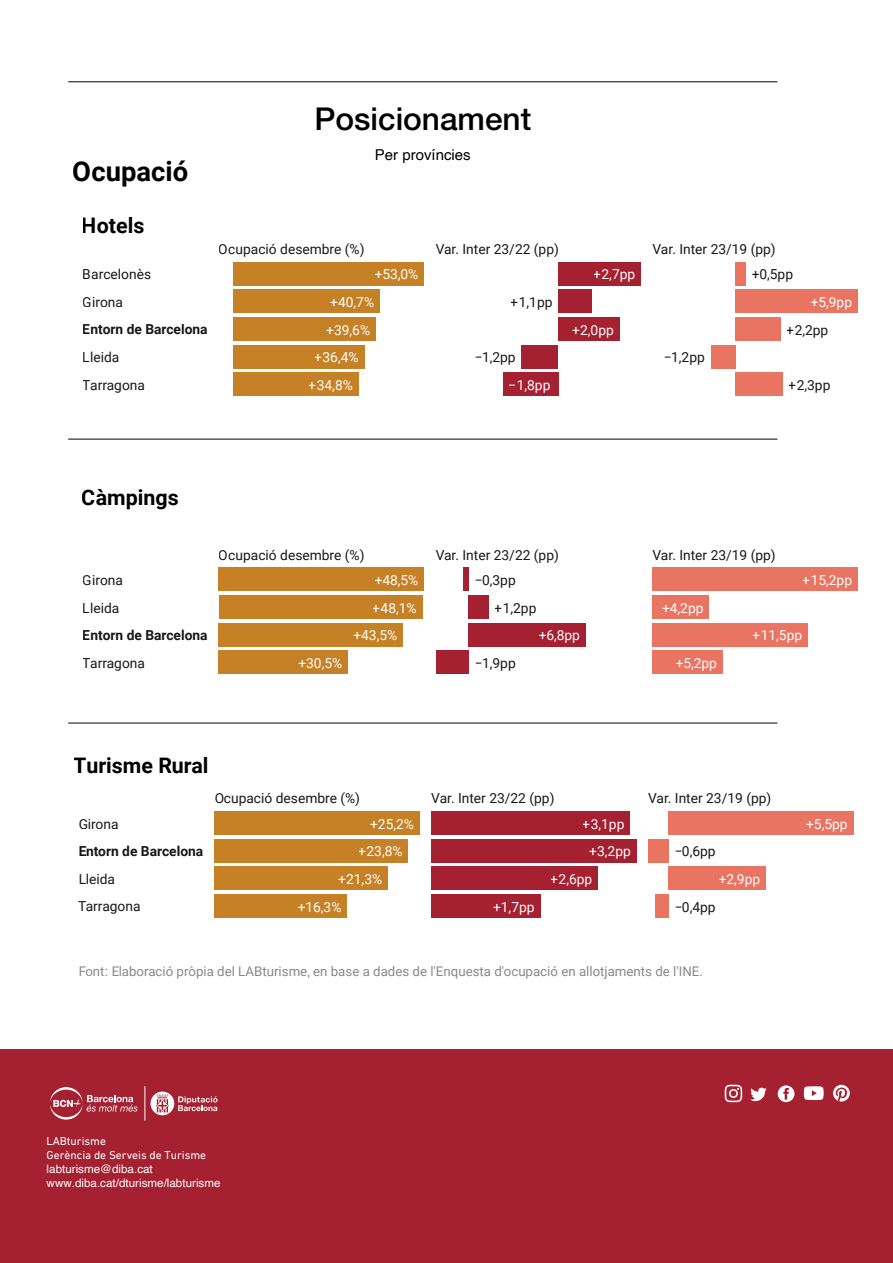
<style>
.page{position:relative;width:893px;height:1263px;background:#fff}
.page>*{position:absolute;margin:0;border:0;box-sizing:border-box;transform-origin:0 0}
.t1{font:500 31.5px "Helvetica Neue LT Std";color:#000}
.t2{font:700 27.3px "Roboto";color:#000}
.t3{font:700 21.45px "Roboto";color:#000}
.t4{font:15px "Helvetica";color:#000}
.t5{font:13.8px "Roboto";color:#181818}
.t6{font:13.8px "Roboto";color:#fff}
.t7{font:700 13.8px "Roboto";color:#181818}
.t8{font:13.35px "Roboto";color:#888}
.t9{font:11.7px/14px "Helvetica";color:#fff}
.t10{font:11.7px/14px "DIN Next LT Pro";color:#fff}
</style>
<div class="page">
<hr style="left:68px;top:81px;width:709px;height:1px;background:#000">
<hr style="left:68px;top:439px;width:709px;height:1px;background:#000">
<hr style="left:68px;top:723px;width:709px;height:1px;background:#000">
<div style="left:0;top:1049px;width:893px;height:214px;background:#a52030"></div>
<svg style="left:804px;top:1086px;width:20px;height:14px"></svg>
<svg style="left:833px;top:1085px;width:17px;height:16px"></svg>
<svg style="left:725px;top:1085px;width:17px;height:17px"></svg>
<svg style="left:778px;top:1085px;width:16px;height:17px"></svg>
<svg style="left:750px;top:1087px;width:17px;height:15px"></svg>
<hr style="left:145px;top:1086px;width:1px;height:34px;background:#fcfcfc">
<svg style="left:50px;top:1087px;width:88px;height:33px"></svg>
<svg style="left:151px;top:1091px;width:67px;height:24px"></svg>
<div style="left:233px;top:262px;width:191px;height:23px;background:#c68126"></div>
<div style="left:558px;top:262px;width:83px;height:23px;background:#a52030"></div>
<div style="left:735px;top:262px;width:11px;height:23px;background:#e87461"></div>
<div style="left:233px;top:290px;width:147px;height:23px;background:#c68126"></div>
<div style="left:558px;top:290px;width:34px;height:23px;background:#a52030"></div>
<div style="left:735px;top:290px;width:123px;height:23px;background:#e87461"></div>
<div style="left:233px;top:317px;width:143px;height:23px;background:#c68126"></div>
<div style="left:558px;top:317px;width:62px;height:23px;background:#a52030"></div>
<div style="left:735px;top:317px;width:46px;height:23px;background:#e87461"></div>
<div style="left:233px;top:345px;width:131px;height:23px;background:#c68126"></div>
<div style="left:521px;top:345px;width:37px;height:23px;background:#a52030"></div>
<div style="left:711px;top:345px;width:24px;height:23px;background:#e87461"></div>
<div style="left:233px;top:373px;width:126px;height:23px;background:#c68126"></div>
<div style="left:503px;top:373px;width:55px;height:23px;background:#a52030"></div>
<div style="left:735px;top:373px;width:48px;height:23px;background:#e87461"></div>
<div style="left:214px;top:811px;width:206px;height:23px;background:#c68126"></div>
<div style="left:431px;top:811px;width:199px;height:23px;background:#a52030"></div>
<div style="left:668px;top:811px;width:185px;height:23px;background:#e87461"></div>
<div style="left:214px;top:839px;width:194px;height:23px;background:#c68126"></div>
<div style="left:431px;top:839px;width:206px;height:23px;background:#a52030"></div>
<div style="left:648px;top:839px;width:20px;height:23px;background:#e87461"></div>
<div style="left:214px;top:867px;width:174px;height:23px;background:#c68126"></div>
<div style="left:431px;top:867px;width:167px;height:23px;background:#a52030"></div>
<div style="left:668px;top:867px;width:98px;height:23px;background:#e87461"></div>
<div style="left:214px;top:894px;width:133px;height:23px;background:#c68126"></div>
<div style="left:431px;top:894px;width:109px;height:23px;background:#a52030"></div>
<div style="left:655px;top:894px;width:13px;height:23px;background:#e87461"></div>
<div style="left:219px;top:568px;width:205px;height:23px;background:#c68126"></div>
<div style="left:463px;top:568px;width:5px;height:23px;background:#a52030"></div>
<div style="left:652px;top:568px;width:206px;height:23px;background:#e87461"></div>
<div style="left:219px;top:595px;width:203px;height:23px;background:#c68126"></div>
<div style="left:468px;top:595px;width:21px;height:23px;background:#a52030"></div>
<div style="left:652px;top:595px;width:57px;height:23px;background:#e87461"></div>
<div style="left:219px;top:623px;width:184px;height:23px;background:#c68126"></div>
<div style="left:468px;top:623px;width:118px;height:23px;background:#a52030"></div>
<div style="left:652px;top:623px;width:156px;height:23px;background:#e87461"></div>
<div style="left:219px;top:651px;width:129px;height:23px;background:#c68126"></div>
<div style="left:436px;top:651px;width:32px;height:23px;background:#a52030"></div>
<div style="left:652px;top:651px;width:71px;height:23px;background:#e87461"></div>
<h2 class="t2" style="left:73px;top:152px;width:117px">Ocupació</h2>
<h3 class="t3" style="left:82px;top:210px;width:64px">Hotels</h3>
<h1 class="t1" style="left:314px;top:100px;width:218px">Posicionament</h1>
<p class="t4" style="left:375px;top:143px;width:97px">Per províncies</p>
<p class="t5" style="left:219px;top:240px;width:147px">Ocupació desembre (%)</p>
<p class="t5" style="left:436px;top:240px;width:125px">Var. Inter 23/22 (pp)</p>
<p class="t5" style="left:652px;top:240px;width:125px">Var. Inter 23/19 (pp)</p>
<p class="t5" style="left:83px;top:265px;width:70px">Barcelonès</p>
<p class="t6" style="left:374px;top:265px;width:45px">+53,0%</p>
<p class="t6" style="left:594px;top:265px;width:43px">+2,7pp</p>
<p class="t5" style="left:752px;top:265px;width:43px">+0,5pp</p>
<p class="t5" style="left:83px;top:292px;width:42px">Girona</p>
<p class="t6" style="left:330px;top:292px;width:45px">+40,7%</p>
<p class="t5" style="left:511px;top:292px;width:43px">+1,1pp</p>
<p class="t6" style="left:811px;top:292px;width:43px">+5,9pp</p>
<p class="t7" style="left:83px;top:320px;width:126px">Entorn de Barcelona</p>
<p class="t6" style="left:326px;top:320px;width:45px">+39,6%</p>
<p class="t6" style="left:572px;top:320px;width:43px">+2,0pp</p>
<p class="t5" style="left:787px;top:320px;width:43px">+2,2pp</p>
<p class="t5" style="left:83px;top:347px;width:38px">Lleida</p>
<p class="t6" style="left:315px;top:348px;width:45px">+36,4%</p>
<p class="t5" style="left:474px;top:348px;width:43px">−1,2pp</p>
<p class="t5" style="left:663px;top:348px;width:43px">−1,2pp</p>
<p class="t5" style="left:83px;top:375px;width:64px">Tarragona</p>
<p class="t6" style="left:309px;top:375px;width:45px">+34,8%</p>
<p class="t6" style="left:509px;top:375px;width:43px">−1,8pp</p>
<p class="t5" style="left:789px;top:375px;width:43px">+2,3pp</p>
<h3 class="t3" style="left:82px;top:482px;width:98px">Càmpings</h3>
<p class="t5" style="left:219px;top:545px;width:147px">Ocupació desembre (%)</p>
<p class="t5" style="left:436px;top:545px;width:125px">Var. Inter 23/22 (pp)</p>
<p class="t5" style="left:652px;top:545px;width:125px">Var. Inter 23/19 (pp)</p>
<p class="t5" style="left:83px;top:570px;width:42px">Girona</p>
<p class="t6" style="left:374px;top:571px;width:45px">+48,5%</p>
<p class="t5" style="left:474px;top:571px;width:43px">−0,3pp</p>
<p class="t6" style="left:803px;top:571px;width:51px">+15,2pp</p>
<p class="t5" style="left:83px;top:598px;width:38px">Lleida</p>
<p class="t6" style="left:373px;top:598px;width:45px">+48,1%</p>
<p class="t5" style="left:495px;top:598px;width:43px">+1,2pp</p>
<p class="t6" style="left:662px;top:598px;width:43px">+4,2pp</p>
<p class="t7" style="left:83px;top:626px;width:126px">Entorn de Barcelona</p>
<p class="t6" style="left:353px;top:626px;width:45px">+43,5%</p>
<p class="t6" style="left:538px;top:626px;width:43px">+6,8pp</p>
<p class="t6" style="left:753px;top:626px;width:51px">+11,5pp</p>
<p class="t5" style="left:83px;top:653px;width:64px">Tarragona</p>
<p class="t6" style="left:298px;top:653px;width:45px">+30,5%</p>
<p class="t5" style="left:474px;top:653px;width:43px">−1,9pp</p>
<p class="t6" style="left:675px;top:653px;width:43px">+5,2pp</p>
<h3 class="t3" style="left:74px;top:750px;width:136px">Turisme Rural</h3>
<p class="t5" style="left:214px;top:789px;width:147px">Ocupació desembre (%)</p>
<p class="t5" style="left:431px;top:789px;width:125px">Var. Inter 23/22 (pp)</p>
<p class="t5" style="left:648px;top:789px;width:125px">Var. Inter 23/19 (pp)</p>
<p class="t5" style="left:78px;top:814px;width:42px">Girona</p>
<p class="t6" style="left:370px;top:814px;width:45px">+25,2%</p>
<p class="t6" style="left:583px;top:814px;width:43px">+3,1pp</p>
<p class="t6" style="left:806px;top:814px;width:43px">+5,5pp</p>
<p class="t7" style="left:78px;top:841px;width:126px">Entorn de Barcelona</p>
<p class="t6" style="left:359px;top:842px;width:45px">+23,8%</p>
<p class="t6" style="left:589px;top:842px;width:43px">+3,2pp</p>
<p class="t5" style="left:674px;top:842px;width:43px">−0,6pp</p>
<p class="t5" style="left:78px;top:869px;width:38px">Lleida</p>
<p class="t6" style="left:338px;top:869px;width:45px">+21,3%</p>
<p class="t6" style="left:551px;top:869px;width:43px">+2,6pp</p>
<p class="t6" style="left:719px;top:869px;width:43px">+2,9pp</p>
<p class="t5" style="left:78px;top:897px;width:64px">Tarragona</p>
<p class="t6" style="left:298px;top:897px;width:45px">+16,3%</p>
<p class="t6" style="left:493px;top:897px;width:43px">+1,7pp</p>
<p class="t5" style="left:674px;top:897px;width:43px">−0,4pp</p>
<p class="t8" style="left:78px;top:961px;width:626px">Font: Elaboració pròpia del LABturisme, en base a dades de l'Enquesta d'ocupació en allotjaments de l'INE.</p>
<p class="t10" style="left:47px;top:1134px;width:161px">LABturisme<br>Gerència de Serveis de Turisme</p>
<p class="t9" style="left:47px;top:1162px;width:175px">labturisme@diba.cat www.diba.cat/dturisme/labturisme</p>
</div>
